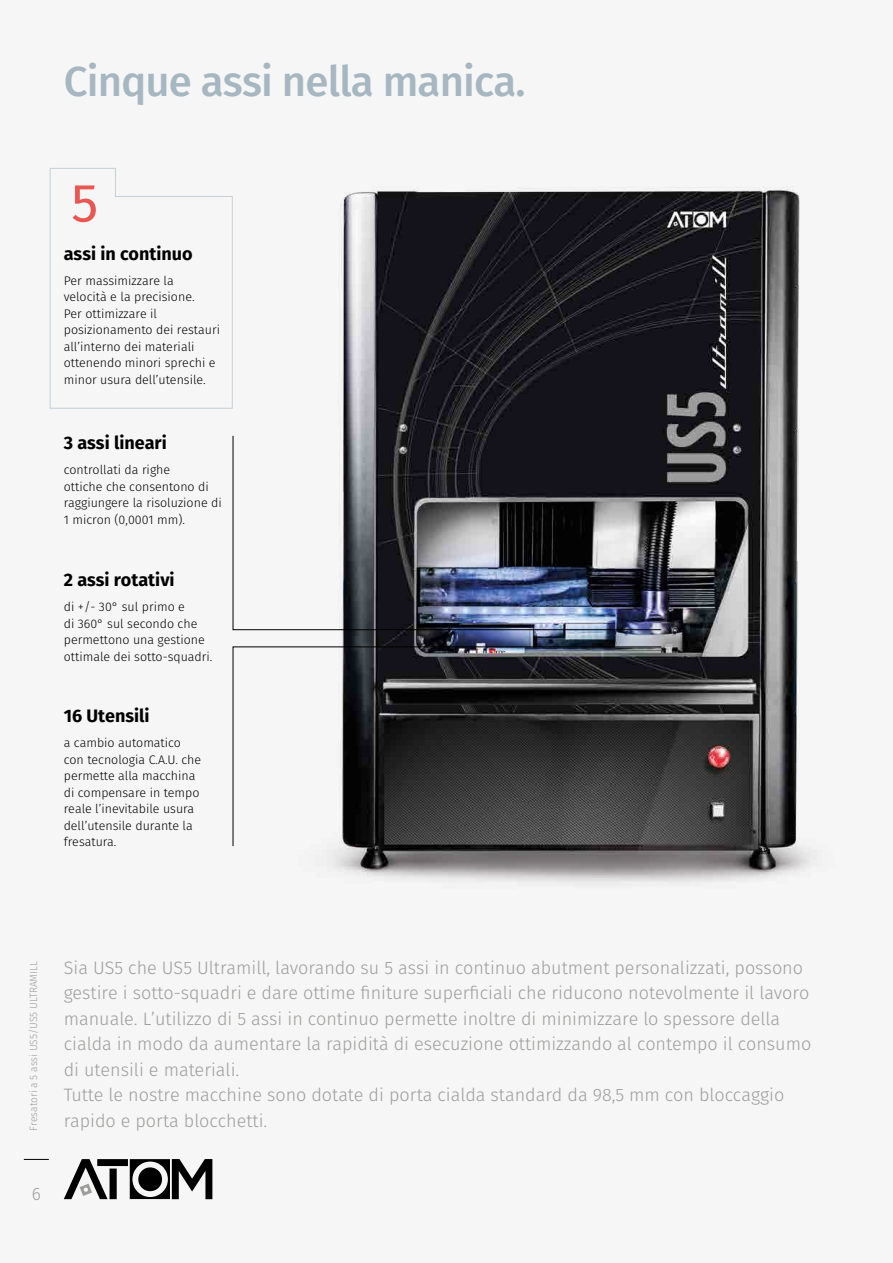
<style>
.page{position:relative;width:893px;height:1263px;background:#f6f6f6}
.page>*{position:absolute;margin:0;border:0;box-sizing:border-box;transform-origin:0 0}
.t1{font:54px "Fira Sans";color:#ea5652}
.t2{font:500 42px "Fira Sans";letter-spacing:-.02em;color:#a7b7c2}
.t3{font:300 18px/25.5px "Fira Sans";color:#9d9d9c}
.t4{font:700 18px "Fira Sans";color:#000}
.Testo_paragrafi_norm{font:300 12.45px/16.5px "Fira Sans";color:#000}
.t5{font:300 10.5px "Fira Sans";color:#9d9d9c}
</style>
<div class="page">
<img style="left:293px;top:186px;width:523px;height:696px">
<img style="left:232px;top:435px;width:430px;height:195px">
<svg style="left:232px;top:646px;width:430px;height:201px"></svg>
<svg style="left:64px;top:1159px;width:148px;height:40px"></svg>
<svg style="left:24px;top:1159px;width:25px;height:1px"></svg>
<svg style="left:49px;top:168px;width:184px;height:241px"></svg>
<p class="t2" style="left:64px;top:51px;width:463px">Cinque assi nella manica.</p>
<p class="t1" style="left:71px;top:165px;width:29px">5</p>
<p class="t4" style="left:64px;top:241px;width:130px">assi in continuo</p>
<p class="Testo_paragrafi_norm" style="left:64px;top:272px;width:158px">Per massimizzare la<br>velocità e la precisione.<br>Per ottimizzare il posizionamento dei restauri all’interno dei materiali ottenendo minori sprechi e minor usura dell’utensile.</p>
<p class="t4" style="left:64px;top:430px;width:105px">3 assi lineari</p>
<p class="Testo_paragrafi_norm" style="left:64px;top:462px;width:160px">controllati da righe<br>ottiche che consentono di raggiungere la risoluzione di<br>1 micron (0,0001 mm).</p>
<p class="t4" style="left:64px;top:567px;width:112px">2 assi rotativi</p>
<p class="Testo_paragrafi_norm" style="left:64px;top:599px;width:150px">di +/- 30° sul primo e<br>di 360° sul secondo che permettono una gestione ottimale dei sotto-squadri.</p>
<p class="t4" style="left:64px;top:703px;width:87px">16 Utensili</p>
<p class="Testo_paragrafi_norm" style="left:64px;top:734px;width:139px">a cambio automatico con tecnologia C.A.U. che permette alla macchina di compensare in tempo reale l’inevitabile usura dell’utensile durante la fresatura.</p>
<p class="t5" style="left:26px;top:1130px;width:171px;rotate:-90deg">Fresatori a 5 assi US5/US5 ULTRAMILL</p>
<p class="t3" style="left:32px;top:1181px;width:11px">6</p>
<p class="t3" style="left:64px;top:954px;width:749px">Sia US5 che US5 Ultramill, lavorando su 5 assi in continuo abutment personalizzati, possono gestire i sotto-squadri e dare ottime finiture superficiali che riducono notevolmente il lavoro manuale. L’utilizzo di 5 assi in continuo permette inoltre di minimizzare lo spessore della cialda in modo da aumentare la rapidità di esecuzione ottimizzando al contempo il consumo di utensili e materiali.</p>
<p class="t3" style="left:64px;top:1082px;width:722px">Tutte le nostre macchine sono dotate di porta cialda standard da 98,5 mm con bloccaggio rapido e porta blocchetti.</p>
</div>
